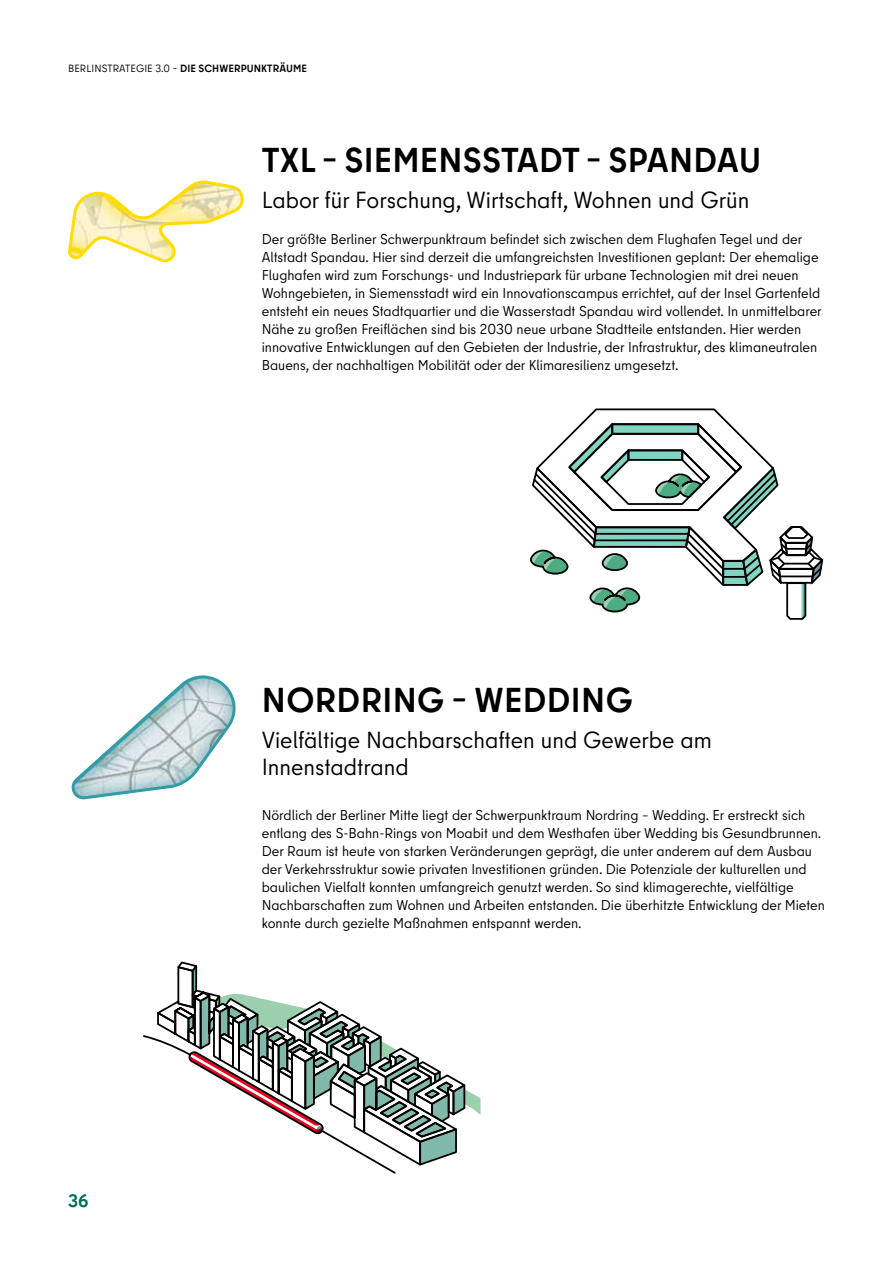
<style>
.page{position:relative;width:893px;height:1263px;background:#fff}
.page>*{position:absolute;margin:0;border:0;box-sizing:border-box;transform-origin:0 0}
.t1{font:700 34.5px "Berlin Type";letter-spacing:.005em;color:#000}
.t2{font:23.25px/27px "Berlin Type";color:#000}
.t3{font:700 18px "Berlin Type";color:#007156}
.t4{font:14.25px/18px "Berlin Type";color:#000}
.t5{font:10.5px "Berlin Type";letter-spacing:.01em;color:#000}
.s1{font-weight:700}
</style>
<div class="page">
<svg style="left:143px;top:993px;width:337px;height:181px"></svg>
<svg style="left:189px;top:966px;width:275px;height:198px"></svg>
<svg style="left:71px;top:675px;width:165px;height:125px"></svg>
<svg style="left:530px;top:408px;width:294px;height:213px"></svg>
<svg style="left:68px;top:180px;width:176px;height:83px"></svg>
<p class="t5" style="left:68px;top:62px;width:241px">BERLINSTRATEGIE 3.0 – <span class="s1">DIE SCHWERPUNKTRÄUME</span></p>
<h1 class="t1" style="left:262px;top:138px;width:501px">TXL – SIEMENSSTADT – SPANDAU</h1>
<h2 class="t2" style="left:262px;top:187px;width:489px">Labor für Forschung, Wirtschaft, Wohnen und Grün</h2>
<p class="t4" style="left:262px;top:230px;width:561px">Der größte Berliner Schwerpunktraum befindet sich zwischen dem Flughafen Tegel und der Altstadt Spandau. Hier sind derzeit die umfangreichsten Investitionen geplant: Der ehemalige Flughafen wird zum Forschungs- und Industriepark für urbane Technologien mit drei neuen Wohngebieten, in Siemensstadt wird ein Innovationscampus errichtet, auf der Insel Gartenfeld entsteht ein neues Stadtquartier und die Wasserstadt Spandau wird vollendet. In unmittelbarer Nähe zu großen Freiflächen sind bis 2030 neue urbane Stadtteile entstanden. Hier werden innovative Entwicklungen auf den Gebieten der Industrie, der Infrastruktur, des klimaneutralen Bauens, der nachhaltigen Mobilität oder der Klimaresilienz umgesetzt.</p>
<p class="t3" style="left:68px;top:1189px;width:22px">36</p>
<h1 class="t1" style="left:262px;top:678px;width:372px">NORDRING – WEDDING</h1>
<h2 class="t2" style="left:262px;top:727px;width:452px">Vielfältige Nachbarschaften und Gewerbe am<br>Innenstadtrand</h2>
<p class="t4" style="left:262px;top:806px;width:565px">Nördlich der Berliner Mitte liegt der Schwerpunktraum Nordring – Wedding. Er erstreckt sich entlang des S-Bahn-Rings von Moabit und dem Westhafen über Wedding bis Gesundbrunnen.<br>Der Raum ist heute von starken Veränderungen geprägt, die unter anderem auf dem Ausbau der Verkehrsstruktur sowie privaten Investitionen gründen. Die Potenziale der kulturellen und baulichen Vielfalt konnten umfangreich genutzt werden. So sind klimagerechte, vielfältige Nachbarschaften zum Wohnen und Arbeiten entstanden. Die überhitzte Entwicklung der Mieten konnte durch gezielte Maßnahmen entspannt werden.</p>
</div>
